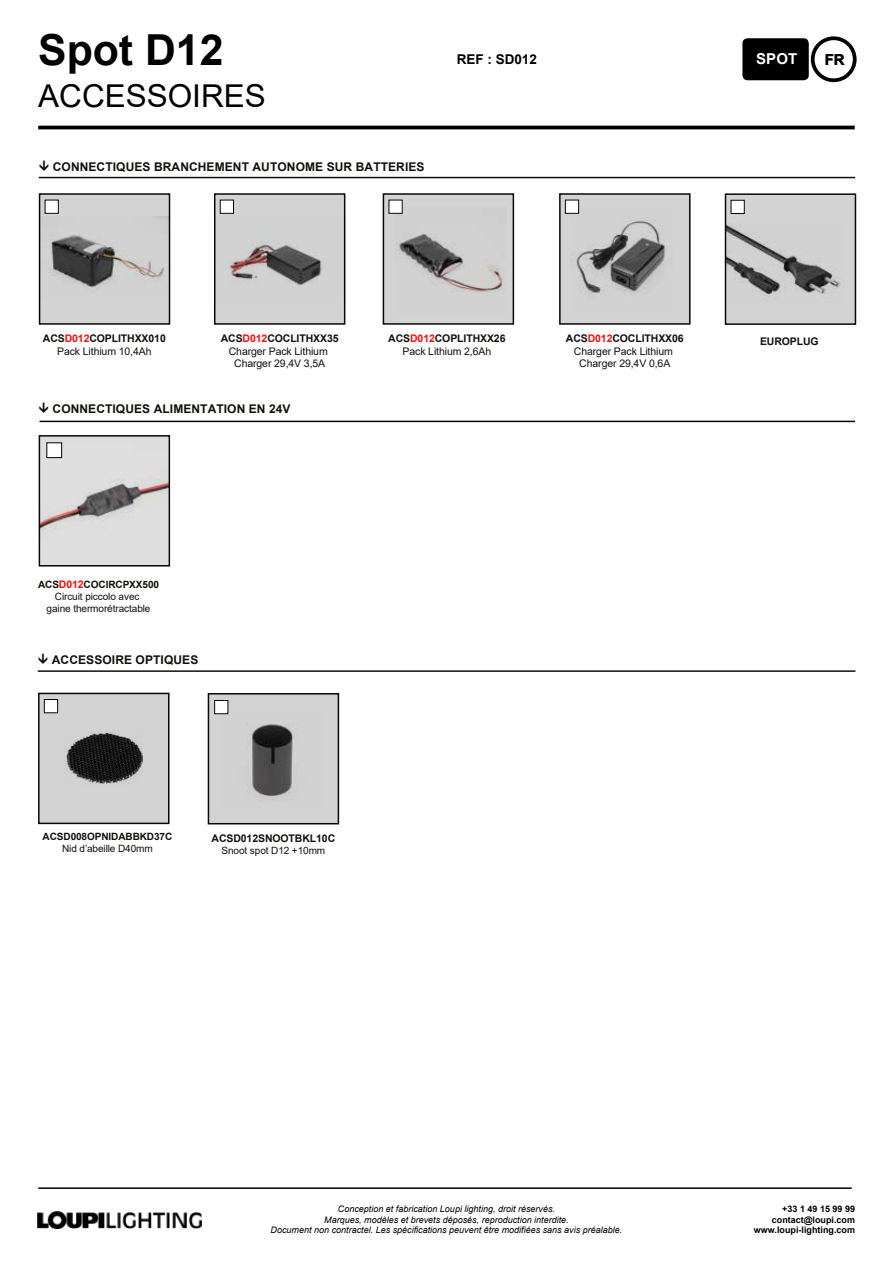
<style>
.page{position:relative;width:893px;height:1263px;background:#fff}
.page>*{position:absolute;margin:0;border:0;box-sizing:border-box;transform-origin:0 0}
.t1{font:700 42.75px "Arial";color:#000}
.t2{font:31.5px "Arial";color:#000}
.t3{font:700 15px "Arial";letter-spacing:.005em;color:#fff}
.t4{font:700 15px "Arial";color:#000}
.t5{font:700 13.5px "Arial";color:#000}
.t6{font:700 12px "Arial";letter-spacing:.005em;color:#12110d}
.t7{font:700 12px "Arial";letter-spacing:.01em;color:#12110e}
.t8{font:10.5px/12.6px "Arial";letter-spacing:-.01em;color:#12110e;text-align:center}
.t9{font:700 10.5px "Arial";letter-spacing:-.01em;color:#12110e}
.t10{font:700 10.5px "Arial";letter-spacing:-.01em;color:#12110f}
.t11{font:10.05px/12px "Arial";letter-spacing:-.01em;color:#12110d;text-align:center}
.t12{font:700 10.05px "Arial";letter-spacing:-.01em;color:#12110d}
.t13{font:italic 9px/10.8px "Arial";color:#000;text-align:center}
.t14{font:700 9px/10.8px "Arial";color:#000;text-align:right}
.s1{font-weight:700}
.s2{font-weight:700;color:#f9100c}
.s3{font-weight:700;font-size:10.5px;color:#f9100c}
</style>
<div class="page">
<hr style="left:38px;top:126px;width:817px;height:3px;background:#000">
<div style="left:811px;top:36px;width:46px;height:46px;border:4px solid #000;border-radius:50%"></div>
<div style="left:742px;top:38px;width:67px;height:42px;background:#000;border-radius:5px"></div>
<hr style="left:38px;top:670px;width:817px;height:2px;background:#11100c">
<hr style="left:40px;top:421px;width:815px;height:1px;background:#000">
<hr style="left:39px;top:177px;width:816px;height:1px;background:#11100c">
<div style="left:39px;top:193px;width:131px;height:132px;background:#d3d3d3;border:2px solid #080808"></div>
<img style="left:40px;top:216px;width:129px;height:86px">
<div style="left:45px;top:200px;width:13px;height:13px;background:#fff"></div>
<div style="left:45px;top:200px;width:14px;height:14px;border:1px solid #050505"></div>
<div style="left:214px;top:193px;width:131px;height:132px;background:#d3d3d3;border:2px solid #080808"></div>
<img style="left:215px;top:216px;width:130px;height:86px">
<div style="left:220px;top:200px;width:13px;height:13px;background:#fff"></div>
<div style="left:220px;top:200px;width:14px;height:14px;border:1px solid #050505"></div>
<div style="left:383px;top:193px;width:131px;height:132px;background:#d3d3d3;border:2px solid #080808"></div>
<img style="left:397px;top:234px;width:106px;height:59px">
<div style="left:389px;top:200px;width:13px;height:13px;background:#fff"></div>
<div style="left:389px;top:200px;width:14px;height:14px;border:1px solid #050505"></div>
<div style="left:559px;top:193px;width:131px;height:132px;background:#d3d3d3;border:2px solid #080808"></div>
<img style="left:576px;top:208px;width:90px;height:87px">
<div style="left:565px;top:200px;width:14px;height:13px;background:#fff"></div>
<div style="left:565px;top:200px;width:14px;height:14px;border:1px solid #050505"></div>
<div style="left:725px;top:193px;width:131px;height:132px;background:#d3d3d3;border:2px solid #080808"></div>
<img style="left:725px;top:223px;width:116px;height:84px">
<div style="left:731px;top:200px;width:13px;height:13px;background:#fff"></div>
<div style="left:731px;top:200px;width:14px;height:14px;border:1px solid #050505"></div>
<svg style="left:39px;top:435px;width:131px;height:131px"></svg>
<img style="left:40px;top:436px;width:129px;height:130px">
<div style="left:47px;top:443px;width:15px;height:15px;background:#fff"></div>
<div style="left:46px;top:442px;width:16px;height:16px;border:1px solid #050505"></div>
<div style="left:208px;top:693px;width:131px;height:131px;background:#d3d3d3;border:2px solid #080808"></div>
<div style="left:215px;top:700px;width:13px;height:14px;background:#fff"></div>
<div style="left:214px;top:700px;width:14px;height:14px;border:1px solid #050505"></div>
<img style="left:221px;top:706px;width:75px;height:94px">
<div style="left:38px;top:693px;width:131px;height:131px;background:#d3d3d3;border:2px solid #080808"></div>
<div style="left:44px;top:699px;width:14px;height:14px;background:#fff"></div>
<div style="left:44px;top:699px;width:14px;height:14px;border:1px solid #050505"></div>
<img style="left:66px;top:732px;width:76px;height:52px">
<img style="left:38px;top:1211px;width:163px;height:17px">
<hr style="left:38px;top:1187px;width:814px;height:2px;background:#000">
<h1 class="t1" style="left:38px;top:19px;width:187px">Spot D12</h1>
<h2 class="t2" style="left:38px;top:74px;width:229px">ACCESSOIRES</h2>
<h3 class="t7" style="left:53px;top:158px;width:373px">CONNECTIQUES BRANCHEMENT AUTONOME SUR BATTERIES</h3>
<h3 class="t5" style="left:457px;top:50px;width:82px">REF : SD012</h3>
<h3 class="t3" style="left:755px;top:48px;width:43px">RSPOT</h3>
<h3 class="t3" style="left:766px;top:49px;width:36px">AILS</h3>
<h3 class="t4" style="left:825px;top:49px;width:21px">FR</h3>
<p class="t8" style="left:43px;top:332px;width:124px"><span class="s1">ACS</span><span class="s2">D012</span><span class="s1">COPLITHXX010<br></span>Pack Lithium 10,4Ah</p>
<p class="t8" style="left:221px;top:332px;width:119px"><span class="s1">ACS</span><span class="s2">D012</span><span class="s1">COCLITHXX35<br></span>Charger Pack Lithium<br>Charger 29,4V 3,5A</p>
<p class="t8" style="left:388px;top:332px;width:119px"><span class="s1">ACS</span><span class="s2">D012</span><span class="s1">COPLITHXX26<br></span>Pack Lithium 2,6Ah</p>
<p class="t8" style="left:566px;top:332px;width:119px"><span class="s1">ACS</span><span class="s2">D012</span><span class="s1">COCLITHXX06<br></span>Charger Pack Lithium<br>Charger 29,4V 0,6A</p>
<p class="t10" style="left:760px;top:334px;width:60px">EUROPLUG</p>
<h3 class="t6" style="left:53px;top:400px;width:239px">CONNECTIQUES ALIMENTATION EN 24V</h3>
<p class="t11" style="left:38px;top:578px;width:123px"><span class="s1">ACS</span><span class="s3">D012</span><span class="s1">COCIRCPXX500<br></span>Circuit piccolo avec<br>gaine thermorétractable</p>
<h3 class="t6" style="left:52px;top:652px;width:148px">ACCESSOIRE OPTIQUES</h3>
<p class="t12" style="left:43px;top:830px;width:131px">ACSD008OPNIDABBKD37C</p>
<p class="t11" style="left:62px;top:843px;width:92px">Nid d’abeille D40mm</p>
<p class="t9" style="left:212px;top:830px;width:125px">ACSD012SNOOTBKL10C</p>
<p class="t11" style="left:222px;top:844px;width:105px">Snoot spot D12 +10mm</p>
<p class="t13" style="left:271px;top:1203px;width:353px">Conception et fabrication Loupi lighting, droit réservés.<br>Marques, modèles et brevets déposés, reproduction interdite.<br>Document non contractel. Les spécifications peuvent être modifiées sans avis préalable.</p>
<p class="t14" style="left:754px;top:1203px;width:103px">+33 1 49 15 99 99 contact@loupi.com www.loupi-lighting.com</p>
</div>
